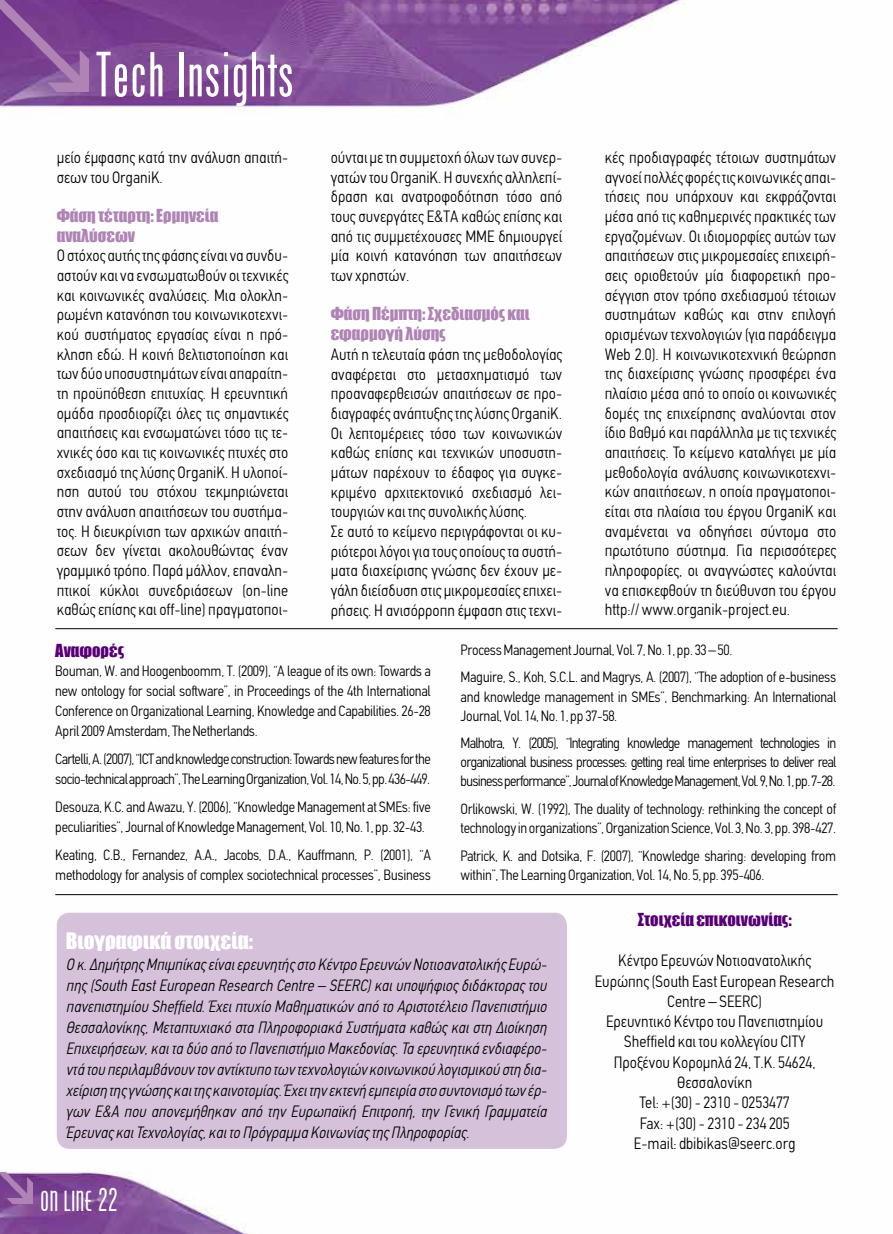
<style>
.page{position:relative;width:893px;height:1234px;background:#fff}
.page>*{position:absolute;margin:0;border:0;box-sizing:border-box;transform-origin:0 0}
.t1{font:60px "Kp Network";color:#fff}
.t2{font:27px "Kp Network";color:#fff}
.t3{font:21px "Impact";color:#fff}
.t4{font:300 condensed 16.5px/19.6px "PF Din Text";color:#000;text-align:justify}
.t5{font:italic 300 condensed 16.5px/21px "PF Din Text";color:#000;text-align:justify}
.t6{font:16.5px/19.8px "Impact";color:#af84b5}
.t7{font:16.5px "Impact";color:#570075}
.t8{font:300 condensed 15px/19.8px "PF Din Text";letter-spacing:-.02em;color:#000}
.t9{font:300 condensed 15px/19.8px "PF Din Text";letter-spacing:-.04em;color:#000}
.s1{font-size:31.5px}
</style>
<div class="page">
<img style="left:0;top:0;width:838px;height:1233px">
<img style="left:0;top:0;width:89px;height:91px">
<img style="left:0;top:1171px;width:33px;height:31px">
<div style="left:57px;top:912px;width:510px;height:236px;background:#d6c1da;border-radius:13px"></div>
<hr style="left:55px;top:628px;width:783px;height:1px;background:#000">
<hr style="left:55px;top:894px;width:783px;height:1px;background:#000">
<h1 class="t1" style="left:95px;top:39px;width:201px">Tech Insights</h1>
<p class="t4" style="left:57px;top:147px;width:233px">μείο έμφασης κατά την ανάλυση απαιτή&shy;σεων του OrganiK.</p>
<p class="t6" style="left:57px;top:205px;width:163px">Φάση τέταρτη: Ερμηνεία αναλύσεων</p>
<p class="t4" style="left:57px;top:246px;width:233px">Ο στόχος αυτής της φάσης είναι να συνδυ&shy;αστούν και να ενσωματωθούν οι τεχνικές και κοινωνικές αναλύσεις. Μια ολοκλη&shy;ρωμένη κατανόηση του κοινωνικοτεχνι&shy;κού συστήματος εργασίας είναι η πρό&shy;κληση εδώ. Η κοινή βελτιστοποίηση και των δύο υποσυστημάτων είναι απαραίτη&shy;τη προϋπόθεση επιτυχίας. Η ερευνητική ομάδα προσδιορίζει όλες τις σημαντικές απαιτήσεις και ενσωματώνει τόσο τις τε&shy;χνικές όσο και τις κοινωνικές πτυχές στο σχεδιασμό της λύσης OrganiK. Η υλοποί&shy;ηση αυτού του στόχου τεκμηριώνεται στην ανάλυση απαιτήσεων του συστήμα&shy;τος. Η διευκρίνιση των αρχικών απαιτή&shy;σεων δεν γίνεται ακολουθώντας έναν γραμμικό τρόπο. Παρά μάλλον, επαναλη&shy;πτικοί κύκλοι συνεδριάσεων (on-line καθώς επίσης και off-line) πραγματοποι-</p>
<p class="t4" style="left:331px;top:147px;width:233px">ούνται με τη συμμετοχή όλων των συνερ&shy;γατών του OrganiK. Η συνεχής αλληλεπί&shy;δραση και ανατροφοδότηση τόσο από τους συνεργάτες Ε&amp;ΤΑ καθώς επίσης και από τις συμμετέχουσες ΜΜΕ δημιουργεί μία κοινή κατανόηση των απαιτήσεων των χρηστών.</p>
<p class="t6" style="left:331px;top:303px;width:201px">Φάση Πέμπτη: Σχεδιασμός και εφαρμογή λύσης</p>
<p class="t4" style="left:331px;top:344px;width:233px;text-align:left">Αυτή η τελευταία φάση της μεθοδολογίας αναφέρεται στο μετασχηματισμό των προαναφερθεισών απαιτήσεων σε προ&shy;διαγραφές ανάπτυξης της λύσης OrganiK.<br>Οι λεπτομέρειες τόσο των κοινωνικών καθώς επίσης και τεχνικών υποσυστη&shy;μάτων παρέχουν το έδαφος για συγκε&shy;κριμένο αρχιτεκτονικό σχεδιασμό λει&shy;τουργιών και της συνολικής λύσης.<br>Σε αυτό το κείμενο περιγράφονται οι κυ&shy;ριότεροι λόγοι για τους οποίους τα συστή&shy;ματα διαχείρισης γνώσης δεν έχουν με&shy;γάλη διείσδυση στις μικρομεσαίες επιχει&shy;ρήσεις. Η ανισόρροπη έμφαση στις τεχνι-</p>
<p class="t4" style="left:605px;top:147px;width:233px">κές προδιαγραφές τέτοιων συστημάτων αγνοεί πολλές φορές τις κοινωνικές απαι&shy;τήσεις που υπάρχουν και εκφράζονται μέσα από τις καθημερινές πρακτικές των εργαζομένων. Οι ιδιομορφίες αυτών των απαιτήσεων στις μικρομεσαίες επιχειρή&shy;σεις οριοθετούν μία διαφορετική προ&shy;σέγγιση στον τρόπο σχεδιασμού τέτοιων συστημάτων καθώς και στην επιλογή ορισμένων τεχνολογιών (για παράδειγμα Web 2.0). Η κοινωνικοτεχνική θεώρηση της διαχείρισης γνώσης προσφέρει ένα πλαίσιο μέσα από το οποίο οι κοινωνικές δομές της επιχείρησης αναλύονται στον ίδιο βαθμό και παράλληλα με τις τεχνικές απαιτήσεις. Το κείμενο καταλήγει με μία μεθοδολογία ανάλυσης κοινωνικοτεχνι&shy;κών απαιτήσεων, η οποία πραγματοποι&shy;είται στα πλαίσια του έργου OrganiK και αναμένεται να οδηγήσει σύντομα στο πρωτότυπο σύστημα. Για περισσότερες πληροφορίες, οι αναγνώστες καλούνται να επισκεφθούν τη διεύθυνση του έργου http:// www.organik-project.eu.</p>
<p class="t7" style="left:55px;top:637px;width:70px">Αναφορές</p>
<p class="t8" style="left:55px;top:661px;width:377px;text-align:justify">Bouman, W. and Hoogenboomm, T. (2009), “A league of its own: Towards a new ontology for social software”, in Proceedings of the 4th International Conference on Organizational Learning, Knowledge and Capabilities. 26-28<br>April 2009 Amsterdam, The Netherlands.</p>
<p class="t9" style="left:55px;top:748px;width:377px">Cartelli, A. (2007), “ICT and knowledge construction: Towards new features for the socio-technical approach”, The Learning Organization, Vol. 14, No. 5, pp. 436-449.</p>
<p class="t8" style="left:55px;top:796px;width:377px">Desouza, K.C. and Awazu, Y. (2006), “Knowledge Management at SMEs: five peculiarities”, Journal of Knowledge Management, Vol. 10, No. 1, pp. 32-43.</p>
<p class="t8" style="left:55px;top:844px;width:377px">Keating, C.B., Fernandez, A.A., Jacobs, D.A., Kauffmann, P. (2001), “A methodology for analysis of complex sociotechnical processes”, Business</p>
<p class="t8" style="left:461px;top:636px;width:377px;line-height:27.6px">Process Management Journal, Vol. 7, No. 1, pp. 33 – 50.<br>Maguire, S., Koh, S.C.L. and Magrys, A. (2007), “The adoption of e-business</p>
<p class="t8" style="left:461px;top:686px;width:377px;line-height:19px">and knowledge management in SMEs”, Benchmarking: An International<br>Journal, Vol. 14, No. 1, pp 37-58.</p>
<p class="t8" style="left:461px;top:733px;width:377px;line-height:19px;text-align:justify">Malhotra, Y. (2005), “Integrating knowledge management technologies in organizational business processes: getting real time enterprises to deliver real business performance”, Journal of Knowledge Management, Vol. 9, No. 1, pp. 7-28.</p>
<p class="t8" style="left:461px;top:799px;width:377px;line-height:19px">Orlikowski, W. (1992), The duality of technology: rethinking the concept of technology in organizations”, Organization Science, Vol. 3, No. 3, pp. 398-427.</p>
<p class="t8" style="left:461px;top:845px;width:377px;line-height:19px">Patrick, K. and Dotsika, F. (2007), “Knowledge sharing: developing from within”, The Learning Organization, Vol. 14, No. 5, pp. 395-406.</p>
<p class="t3" style="left:66px;top:924px;width:189px">Βιογραφικά στοιχεία:</p>
<p class="t5" style="left:66px;top:953px;width:482px">Ο κ. Δημήτρης Μπιμπίκας είναι ερευνητής στο Κέντρο Ερευνών Νοτιοανατολικής Ευρώ&shy;πης (South East European Research Centre – SEERC) και υποψήφιος διδάκτορας του πανεπιστημίου Sheffield. Έχει πτυχίο Μαθηματικών από το Αριστοτέλειο Πανεπιστήμιο Θεσσαλονίκης, Μεταπτυχιακό στα Πληροφοριακά Συστήματα καθώς και στη Διοίκηση Επιχειρήσεων, και τα δύο από το Πανεπιστήμιο Μακεδονίας. Τα ερευνητικά ενδιαφέρο&shy;ντά του περιλαμβάνουν τον αντίκτυπο των τεχνολογιών κοινωνικού λογισμικού στη δια&shy;χείριση της γνώσης και της καινοτομίας. Έχει την εκτενή εμπειρία στο συντονισμό των έρ&shy;γων Ε&amp;Α που απονεμήθηκαν από την Ευρωπαϊκή Επιτροπή, την Γενική Γραμματεία Έρευνας και Τεχνολογίας, και το Πρόγραμμα Κοινωνίας της Πληροφορίας.</p>
<h2 class="t2" style="left:40px;top:1184px;width:79px">ON LINE <span class="s1">22</span></h2>
<p class="t7" style="left:638px;top:906px;width:156px">Στοιχεία επικοινωνίας:</p>
<p class="t4" style="left:595px;top:950px;width:241px;line-height:20.2px;text-align:center">Κέντρο Ερευνών Νοτιοανατολικής<br>Ευρώπης (South East European Research<br>Centre – SEERC)<br>Ερευνητικό Κέντρο του Πανεπιστημίου<br>Sheffield και του κολλεγίου CITY<br>Προξένου Κορομηλά 24, Τ.Κ. 54624,<br>Θεσσαλονίκη<br>Tel: +(30) - 2310 - 0253477<br>Fax: +(30) - 2310 - 234 205<br>E-mail: dbibikas@seerc.org</p>
</div>
